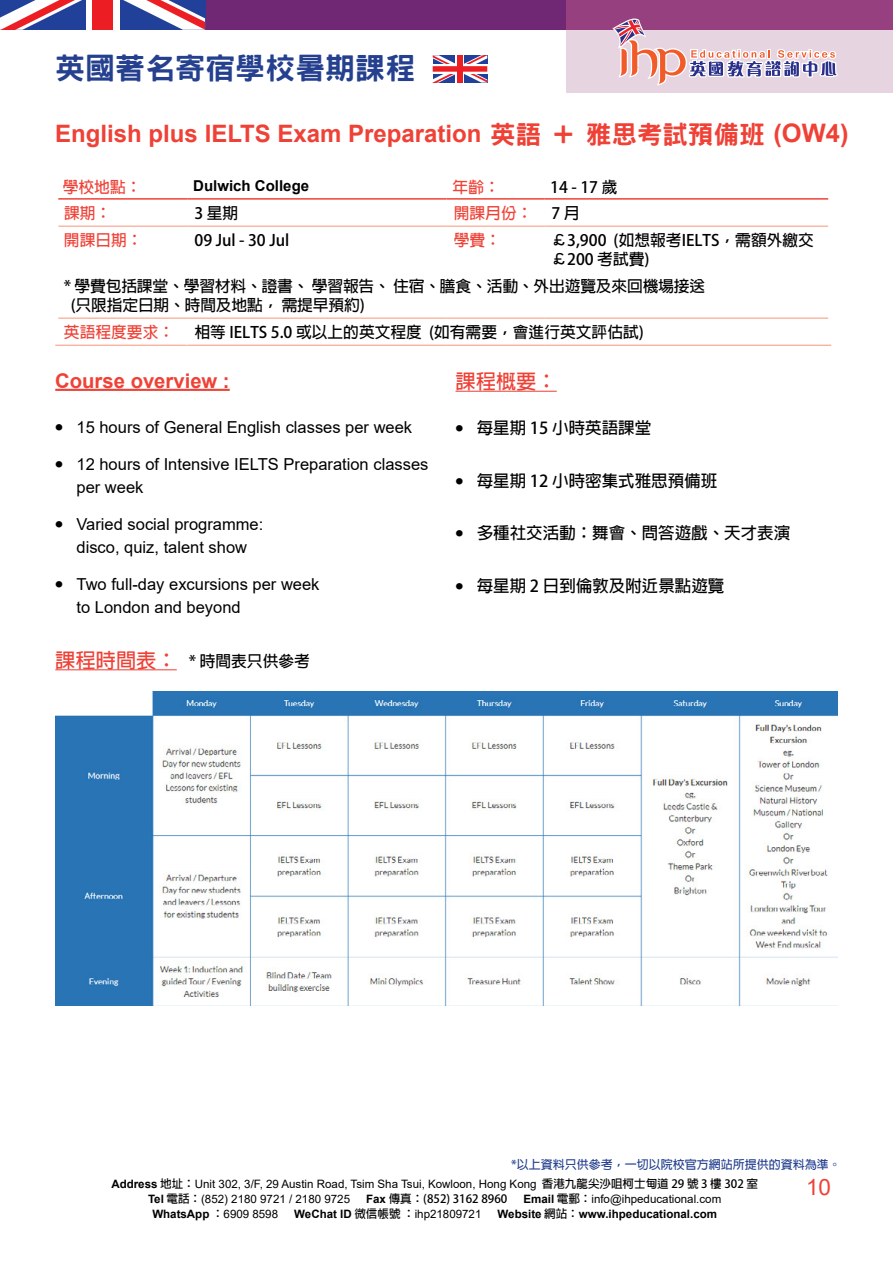
<style>
.page{position:relative;width:893px;height:1263px;background:#fff}
.page>*{position:absolute;margin:0;border:0;box-sizing:border-box;transform-origin:0 0}
.t1{font:800 30px "Han Wang Hei";color:#25408f}
.t2{font:700 24px "Arial";color:#ef4136}
.t3{font:22.5px "Arial";color:#ef4136}
.t4{font:700 20.25px "Arial";color:#ef4136}
.t5{font:700 20.25px "Adobe Fan Heiti Std";color:#ef4136}
.t6{font:16.5px/22.5px "Arial";color:#000}
.t7{font:700 16.5px "Adobe Fan Heiti Std";color:#000}
.t8{font:700 15.75px/18.9px "Adobe Fan Heiti Std";color:#000}
.t9{font:700 15.75px "Adobe Fan Heiti Std";color:#ef4136}
.t10{font:700 15px "Arial";color:#000}
.t11{font:700 12px "Adobe Fan Heiti Std";color:#25408f}
.t12{font:11.55px/15px "Arial";color:#000}
.t13{font:700 11.55px "Arial";color:#000}
.t14{font:700 11.55px "Adobe Fan Heiti Std";color:#000}
.s1{font-family:"Han Wang Hei";font-weight:800;font-size:25.5px}
.s2{font-size:25.5px}
.s3{color:#000}
.s4{font-weight:700;font-size:22.5px}
.s5{font-family:"Arial";font-size:22.5px}
.s6{font-size:20.25px;color:#ef4136}
.s7{font-weight:700}
.s8{font-family:"Adobe Fan Heiti Std";font-weight:700}
.s9{font-family:"Arial"}
.s10{font-family:"Adobe Fan Heiti Std"}
.s11{font-weight:400}
</style>
<div class="page">
<div style="left:0;top:0;width:566px;height:30px;background:#702874"></div>
<div style="left:566px;top:0;width:327px;height:92px;background:#e6d4e1"></div>
<div style="left:566px;top:0;width:327px;height:30px;background:#974080"></div>
<svg style="left:0;top:0;width:205px;height:30px;background:#9080ac"></svg>
<div style="left:92px;top:0;width:21px;height:30px;background:#ed1d24"></div>
<hr style="left:55px;top:345px;width:132px;height:1px;background:#f8a088">
<hr style="left:58px;top:198px;width:129px;height:2px;background:#ef4136">
<hr style="left:187px;top:198px;width:260px;height:2px;background:#ef4136">
<hr style="left:447px;top:198px;width:97px;height:2px;background:#ef4136">
<hr style="left:544px;top:198px;width:284px;height:2px;background:#ef4136">
<hr style="left:187px;top:345px;width:260px;height:1px;background:#f8a088">
<hr style="left:447px;top:345px;width:97px;height:1px;background:#f8a088">
<hr style="left:544px;top:345px;width:287px;height:1px;background:#f8a088">
<hr style="left:58px;top:226px;width:129px;height:1px;background:#f8a088">
<hr style="left:187px;top:226px;width:260px;height:1px;background:#f8a088">
<hr style="left:447px;top:226px;width:97px;height:1px;background:#f8a088">
<hr style="left:544px;top:226px;width:284px;height:1px;background:#f8a088">
<hr style="left:58px;top:318px;width:129px;height:1px;background:#f8a088">
<hr style="left:187px;top:318px;width:260px;height:1px;background:#f8a088">
<hr style="left:447px;top:318px;width:97px;height:1px;background:#f8a088">
<hr style="left:544px;top:318px;width:284px;height:1px;background:#f8a088">
<hr style="left:55px;top:389px;width:175px;height:2px;background:#ef4136">
<hr style="left:455px;top:391px;width:102px;height:1px;background:#ef4136">
<img style="left:55px;top:691px;width:783px;height:315px">
<hr style="left:55px;top:669px;width:122px;height:1px;background:#ef4136">
<svg style="left:433px;top:55px;width:54px;height:28px"></svg>
<div style="left:433px;top:64px;width:54px;height:10px;background:#fff"></div>
<div style="left:433px;top:66px;width:54px;height:6px;background:#ed1d24"></div>
<div style="left:457px;top:55px;width:6px;height:28px;background:#ed1d24"></div>
<svg style="left:610px;top:18px;width:228px;height:301px"></svg>
<h1 class="t1" style="left:55px;top:53px;width:362px">英國著名寄宿學校暑期課程</h1>
<h2 class="t2" style="left:55px;top:117px;width:795px">English plus IELTS Exam Preparation <span class="s1">英語 + 雅思考試預備班</span> <span class="s2">(OW4)</span></h2>
<p class="t9" style="left:63px;top:178px;width:80px">學校地點：</p>
<p class="t10" style="left:193px;top:175px;width:117px">Dulwich College</p>
<p class="t9" style="left:453px;top:178px;width:49px">年齡：</p>
<p class="t8" style="left:550px;top:178px;width:69px">14 - 17 歲</p>
<p class="t9" style="left:64px;top:204px;width:49px">課期：</p>
<p class="t8" style="left:194px;top:204px;width:45px">3 星期</p>
<p class="t9" style="left:454px;top:204px;width:127px">開課月份： <span class="s3">7 月</span></p>
<p class="t9" style="left:64px;top:231px;width:80px">開課日期：</p>
<p class="t8" style="left:194px;top:231px;width:96px">09 Jul - 30 Jul</p>
<p class="t9" style="left:454px;top:231px;width:49px">學費：</p>
<p class="t8" style="left:551px;top:231px;width:264px">£3,900 (如想報考IELTS，需額外繳交£200 考試費)</p>
<p class="t8" style="left:71px;top:277px;width:636px;text-indent:-7px">* 學費包括課堂、學習材料、證書、 學習報告、 住宿、膳食、活動、外出遊覽及來回機場接送(只限指定日期、時間及地點， 需提早預約)</p>
<p class="t9" style="left:64px;top:323px;width:112px">英語程度要求：</p>
<p class="t8" style="left:194px;top:323px;width:451px">相等 IELTS 5.0 或以上的英文程度 (如有需要，會進行英文評估試)</p>
<p class="t4" style="left:55px;top:366px;width:176px">Course overview :</p>
<p class="t6" style="left:55px;top:416px;width:358px"><span class="s4">•</span> 15 hours of General English classes per week</p>
<p class="t6" style="left:77px;top:453px;width:353px;text-indent:-21px"><span class="s4">•</span> 12 hours of Intensive IELTS Preparation classes per week</p>
<p class="t6" style="left:55px;top:513px;width:210px;text-align:center"><span class="s4">•</span> Varied social programme: disco, quiz, talent show</p>
<p class="t6" style="left:77px;top:573px;width:244px;text-indent:-21px"><span class="s4">•</span> Two full-day excursions per week to London and beyond</p>
<p class="t5" style="left:455px;top:370px;width:103px">課程概要：</p>
<p class="t7" style="left:455px;top:418px;width:197px"><span class="s5">•</span> 每星期 15 小時英語課堂</p>
<p class="t7" style="left:455px;top:471px;width:263px"><span class="s5">•</span> 每星期 12 小時密集式雅思預備班</p>
<p class="t7" style="left:455px;top:523px;width:336px"><span class="s5">•</span> 多種社交活動：舞會、問答遊戲、天才表演</p>
<p class="t7" style="left:455px;top:576px;width:270px"><span class="s5">•</span> 每星期 2 日到倫敦及附近景點遊覽</p>
<p class="t8" style="left:55px;top:652px;width:256px"><span class="s6">課程時間表：</span> * 時間表只供參考</p>
<p class="t11" style="left:511px;top:1157px;width:331px">*以上資料只供參考，一切以院校官方網站所提供的資料為準。</p>
<p class="t12" style="left:148px;top:1176px;width:611px;text-indent:-37px"><span class="s7">Address</span> <span class="s8">地址：</span>Unit 302, 3/F, 29 Austin Road, Tsim Sha Tsui, Kowloon, Hong Kong <span class="s8">香港九龍尖沙咀柯士甸道 29 號 3 樓 302 室<br></span><span class="s7">Tel</span> <span class="s8">電話：</span>(852) 2180 9721 / 2180 9725</p>
<p class="t14" style="left:366px;top:1192px;width:143px"><span class="s9">Fax</span> 傳真：(852) 3162 8960</p>
<p class="t12" style="left:523px;top:1191px;width:199px"><span class="s7">Email</span> <span class="s8">電郵：</span>info@ihpeducational.com</p>
<p class="t13" style="left:152px;top:1206px;width:127px">WhatsApp <span class="s10">：</span><span class="s11">6909 8598</span></p>
<p class="t12" style="left:294px;top:1206px;width:189px"><span class="s7">WeChat ID</span> <span class="s8">微信帳號 ：</span>ihp21809721</p>
<p class="t13" style="left:498px;top:1206px;width:221px">Website <span class="s10">網站：</span>www.ihpeducational.com</p>
<h3 class="t3" style="left:806px;top:1172px;width:27px">10</h3>
</div>
